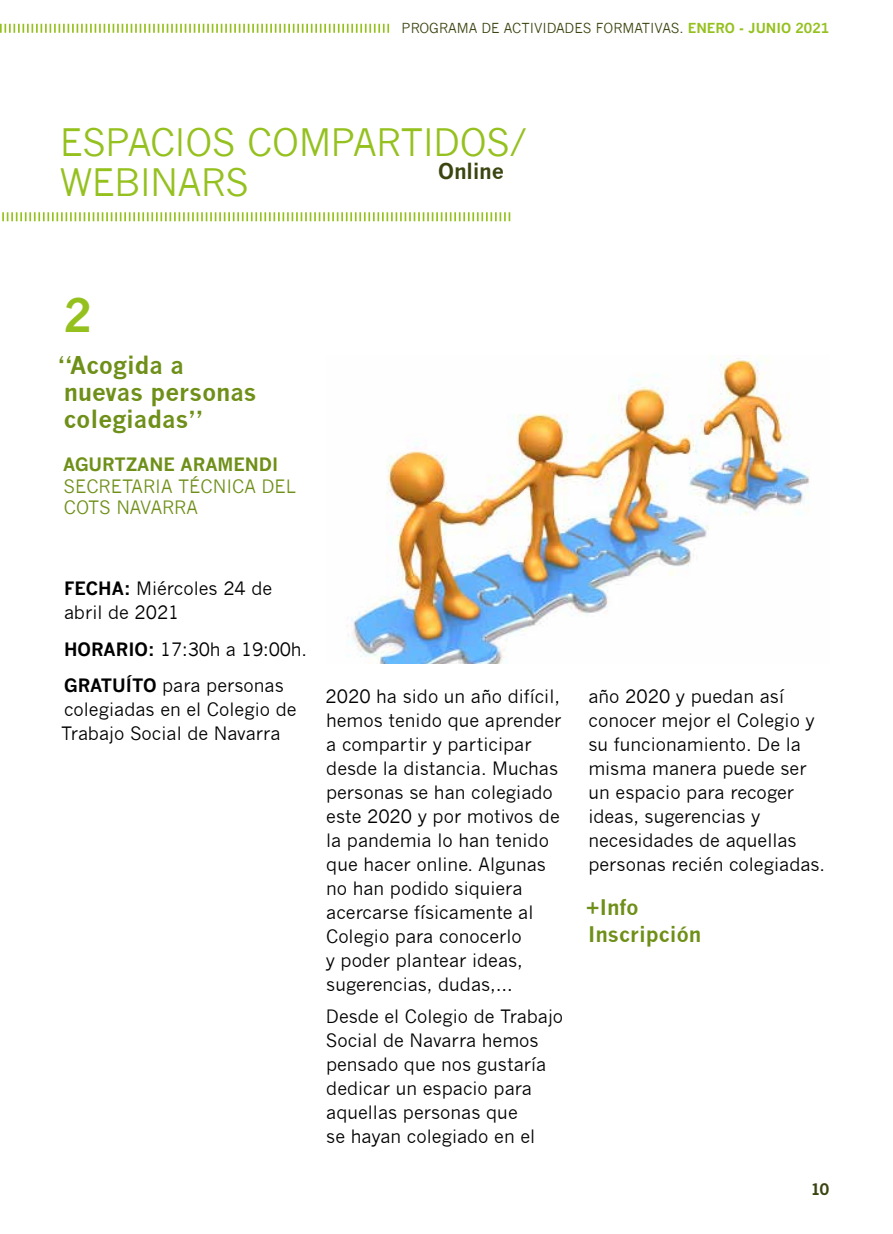
<style>
.page{position:relative;width:893px;height:1234px;background:#fff}
.page>*{position:absolute;margin:0;border:0;box-sizing:border-box;transform-origin:0 0}
.t1{font:700 45px "News Gothic";color:#95c11f}
.t2{font:37.05px/39.8px "News Gothic";letter-spacing:-.02em;color:#95c11f}
.t3{font:700 24px/27px "News Gothic";color:#6e8f18}
.t4{font:700 21.3px "News Gothic";letter-spacing:-.015em;color:#3a4510}
.t5{font:700 21px/27px "News Gothic";color:#6e8f18}
.t6{font:18px/24px "News Gothic";color:#000}
.t7{font:18px/21.6px "News Gothic";color:#6e8f18}
.t8{font:700 18px "News Gothic";color:#6e8f18}
.t9{font:700 15px "News Gothic Std";color:#3a4510}
.t10{font:13.5px "News Gothic";color:#3a4510}
.s1{font-weight:700;color:#95c11f}
.s2{font-weight:700}
</style>
<div class="page">
<svg style="left:0;top:24px;width:389px;height:9px"></svg>
<svg style="left:2px;top:212px;width:508px;height:9px"></svg>
<img style="left:346px;top:356px;width:464px;height:307px">
<p class="t10" style="left:402px;top:21px;width:429px">PROGRAMA DE ACTIVIDADES FORMATIVAS. <span class="s1">ENERO - JUNIO 2021</span></p>
<h2 class="t2" style="left:60px;top:123px;width:470px">ESPACIOS COMPARTIDOS/<br>WEBINARS</h2>
<p class="t4" style="left:438px;top:158px;width:67px">Online</p>
<h1 class="t1" style="left:64px;top:288px;width:30px">2</h1>
<h3 class="t3" style="left:58px;top:351px;width:200px">“Acogida a nuevas personas colegiadas”</h3>
<p class="t8" style="left:63px;top:453px;width:217px">AGURTZANE ARAMENDI</p>
<p class="t7" style="left:64px;top:475px;width:234px">SECRETARIA TÉCNICA DEL<br>COTS NAVARRA</p>
<p class="t6" style="left:64px;top:576px;width:210px"><span class="s2">FECHA:</span> Miércoles 24 de abril de 2021</p>
<p class="t6" style="left:64px;top:630px;width:244px;line-height:36.8px"><span class="s2">HORARIO:</span> 17:30h a 19:00h.<br><span class="s2">GRATUÍTO</span> para personas</p>
<p class="t6" style="left:61px;top:697px;width:237px">colegiadas en el Colegio de<br>Trabajo Social de Navarra</p>
<p class="t6" style="left:326px;top:684px;width:237px">2020 ha sido un año difícil, hemos tenido que aprender a compartir y participar desde la distancia. Muchas personas se han colegiado este 2020 y por motivos de la pandemia lo han tenido que hacer online. Algunas no han podido siquiera acercarse físicamente al<br>Colegio para conocerlo<br>y poder plantear ideas, sugerencias, dudas,…</p>
<p class="t6" style="left:326px;top:1004px;width:239px">Desde el Colegio de Trabajo<br>Social de Navarra hemos pensado que nos gustaría dedicar un espacio para aquellas personas que<br>se hayan colegiado en el</p>
<p class="t6" style="left:588px;top:684px;width:238px">año 2020 y puedan así conocer mejor el Colegio y su funcionamiento. De la misma manera puede ser un espacio para recoger ideas, sugerencias y necesidades de aquellas personas recién colegiadas.</p>
<p class="t5" style="left:586px;top:893px;width:117px">+Info<br>Inscripción</p>
<p class="t9" style="left:811px;top:1178px;width:20px">10</p>
</div>
